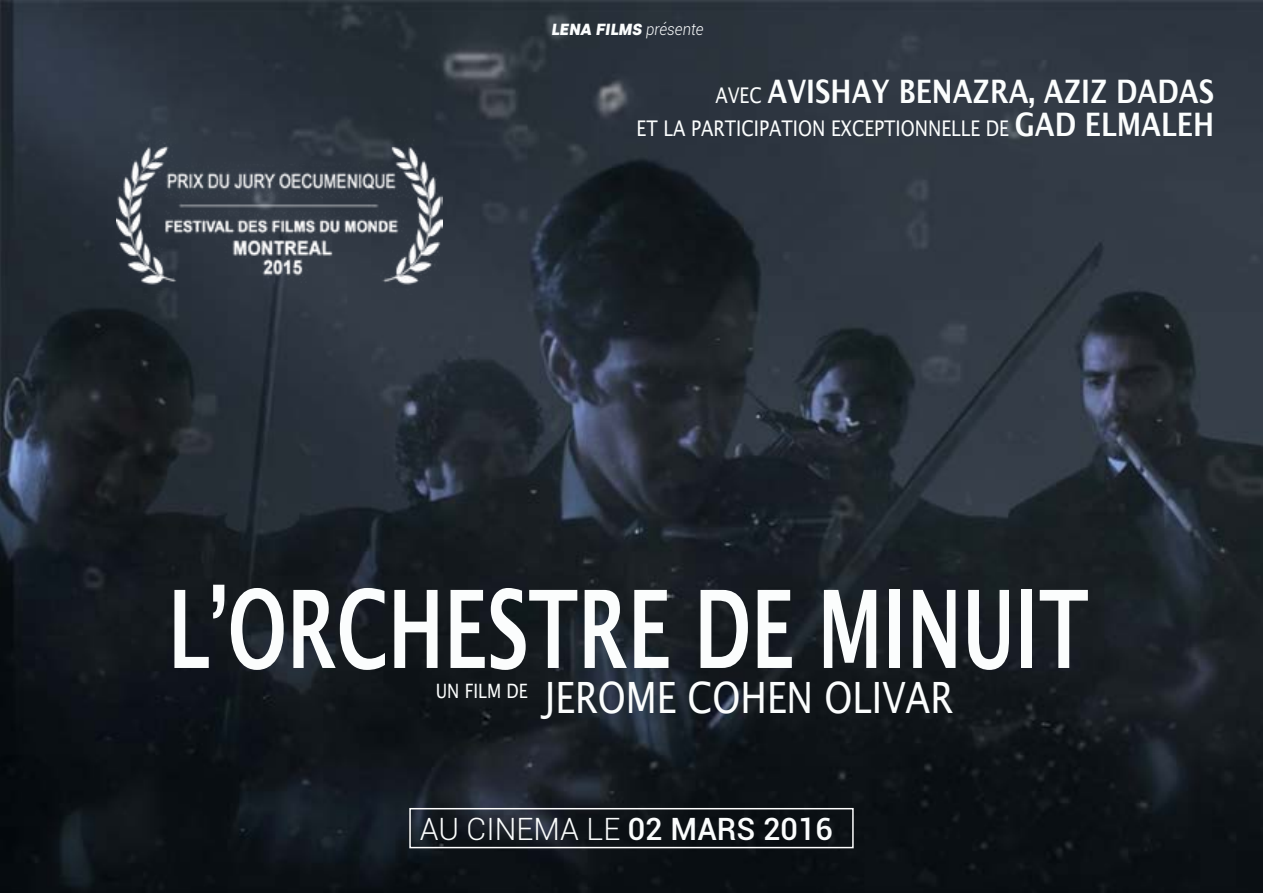
<style>
.page{position:relative;width:1263px;height:893px;background:#fff}
.page>*{position:absolute;margin:0;border:0;box-sizing:border-box;transform-origin:0 0}
.t1{font:700 108px "Lucida Grande";color:#fbfdfd;scale:.67 1}
.t2{font:43.2px "Lucida Grande";color:#fbfdfd;scale:.83 1}
.t3{font:700 32.4px "Lucida Grande";color:#fbfdfd;scale:.83 1}
.t4{font:300 30.75px "Roboto";color:#fbfdfd}
.t5{font:21.6px "Lucida Grande";color:#fbfdfd;scale:.83 1}
.t6{font:italic 900 19.8px "Roboto";letter-spacing:-.01em;color:#fbfdfd;scale:.91 1}
.s1{font-weight:300;font-size:16.5px}
.s2{font-weight:400;font-size:21.6px}
.s3{font-weight:700;font-size:32.4px}
.s4{font-weight:500}
</style>
<div class="page">
<img style="left:0;top:0;width:1263px;height:893px">
<div style="left:409px;top:808px;width:445px;height:40px;border:2px solid #fefefe"></div>
<img style="left:116px;top:103px;width:326px;height:200px">
<p class="t6" style="left:552px;top:14px;width:168px">LENA FILMS <span class="s1">présente</span></p>
<h3 class="t3" style="left:715px;top:70px;width:602px"><span class="s2">AVEC</span> AVISHAY BENAZRA, AZIZ DADAS</h3>
<p class="t5" style="left:637px;top:113px;width:697px">ET LA PARTICIPATION EXCEPTIONNELLE DE <span class="s3">GAD ELMALEH</span></p>
<h1 class="t1" style="left:168px;top:557px;width:1376px">L’ORCHESTRE DE MINUIT</h1>
<h2 class="t2" style="left:436px;top:668px;width:625px"><sup>UN</sup> <sup>FILM</sup> <sup>DE</sup> JEROME COHEN OLIVAR</h2>
<h3 class="t4" style="left:420px;top:808px;width:415px">AU CINEMA LE <span class="s4">02 MARS 2016</span></h3>
</div>
